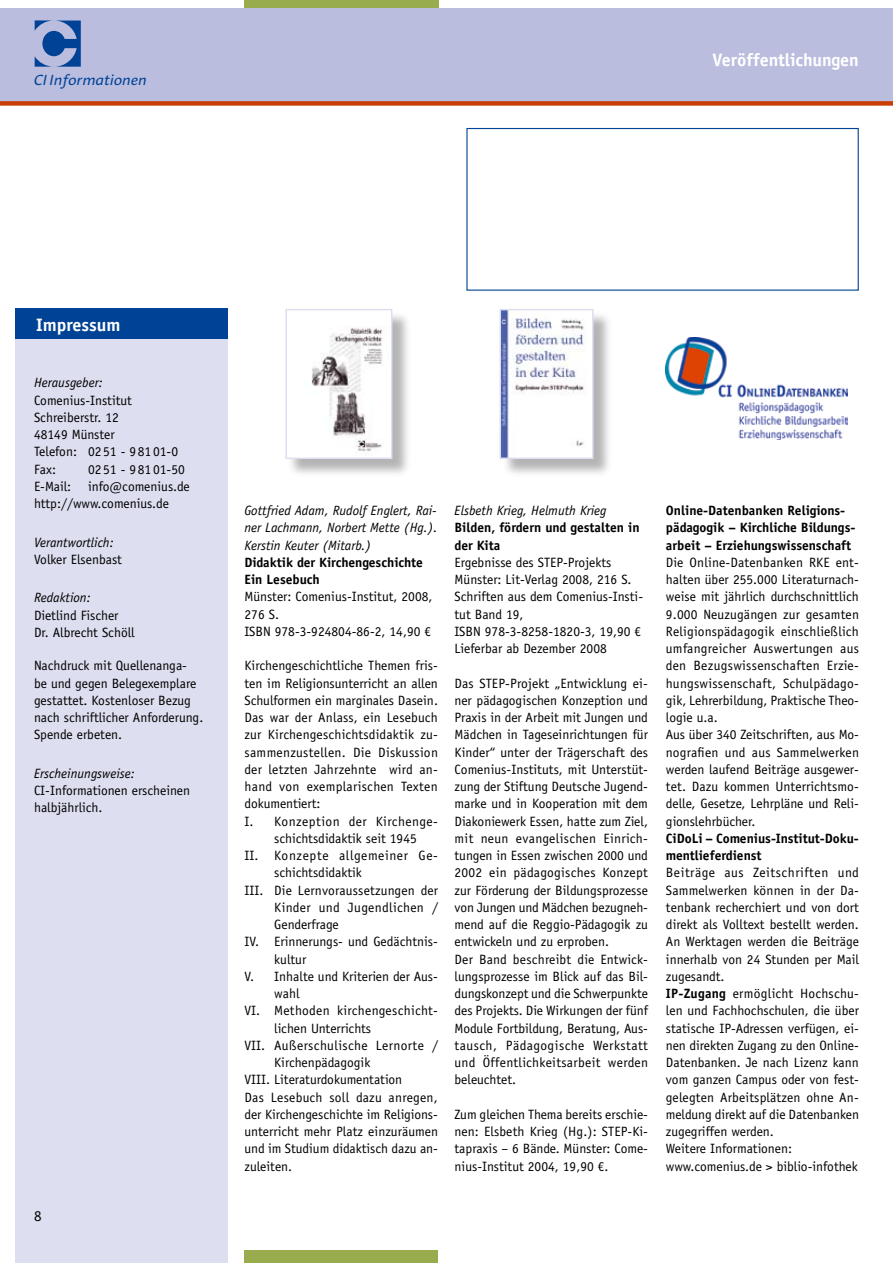
<style>
.page{position:relative;width:893px;height:1263px;background:#fff}
.page>*{position:absolute;margin:0;border:0;box-sizing:border-box;transform-origin:0 0}
.t1{font:700 18px "Officina Sans LT";color:#fff}
.t2{font:italic 15px "Linotype Aroma";color:#004296}
.t3{font:13.5px/17.2px "Officina Sans LT";color:#000}
.t4{font:700 13.5px/17.2px "Officina Sans LT";color:#000}
.t5{font:italic 13.5px/17.2px "Officina Sans";color:#000;text-align:justify}
.t6{font:13.5px "Officina Sans LT";letter-spacing:.02em;color:#000}
.t7{font:13.5px "Officina Sans LT";letter-spacing:.025em;color:#000}
.t8{font:13.5px "Officina Sans LT";letter-spacing:.03em;color:#000}
.t9{font:13.5px "Officina Sans LT";letter-spacing:.035em;color:#000}
.t10{font:13.5px "Officina Sans LT";letter-spacing:.045em;color:#000}
.s1{font-weight:700}
</style>
<div class="page">
<div style="left:15px;top:314px;width:212px;height:949px;background:#dddff0"></div>
<div style="left:244px;top:0;width:195px;height:27px;background:#99ac4d"></div>
<div style="left:244px;top:1250px;width:194px;height:13px;background:#99ac4d"></div>
<div style="left:0;top:8px;width:893px;height:94px;background:#babdde"></div>
<div style="left:0;top:101px;width:893px;height:5px;background:#ca3e04"></div>
<svg style="left:35px;top:20px;width:46px;height:47px"></svg>
<div style="left:466px;top:128px;width:393px;height:163px;border:1px solid #004296"></div>
<div style="left:15px;top:308px;width:212px;height:31px;background:#004296"></div>
<div style="left:287px;top:310px;width:125px;height:169px;background:#000;opacity:.3"></div>
<img style="left:288px;top:312px;width:101px;height:144px">
<div style="left:285px;top:309px;width:107px;height:150px;border:2px solid #dddff0"></div>
<div style="left:501px;top:310px;width:112px;height:169px;background:#000;opacity:.3"></div>
<img style="left:503px;top:312px;width:88px;height:144px">
<div style="left:500px;top:309px;width:94px;height:150px;border:2px solid #dddff0"></div>
<img style="left:665px;top:338px;width:183px;height:101px">
<p class="t2" style="left:34px;top:71px;width:114px">CI Informationen</p>
<h1 class="t1" style="left:713px;top:49px;width:148px">Veröffentlichungen</h1>
<h1 class="t1" style="left:36px;top:313px;width:86px">Impressum</h1>
<p class="t5" style="left:34px;top:374px;width:70px">Herausgeber:</p>
<p class="t3" style="left:34px;top:391px;width:146px">Comenius-Institut<br>Schreiberstr. 12<br>48149 Münster<br>Telefon: 02 51 - 9 81 01-0<br>Fax:</p>
<p class="t3" style="left:34px;top:460px;width:157px;text-indent:54px">02 51 - 9 81 01-50<br>E-Mail: info@comenius.de http://www.comenius.de</p>
<p class="t5" style="left:34px;top:533px;width:81px">Verantwortlich:</p>
<p class="t3" style="left:34px;top:551px;width:90px">Volker Elsenbast</p>
<p class="t5" style="left:34px;top:589px;width:58px">Redaktion:</p>
<p class="t3" style="left:34px;top:606px;width:102px">Dietlind Fischer<br>Dr. Albrecht Schöll</p>
<p class="t3" style="left:34px;top:657px;width:171px">Nachdruck mit Quellenanga&shy;be und gegen Belegexemplare gestattet. Kostenloser Bezug nach schriftlicher Anforderung.<br>Spende erbeten.</p>
<p class="t5" style="left:34px;top:765px;width:102px">Erscheinungsweise:</p>
<p class="t3" style="left:34px;top:782px;width:158px">CI-Informationen erscheinen halbjährlich.</p>
<p class="t5" style="left:244px;top:502px;width:194px">Gottfried Adam, Rudolf Englert, Rai&shy;ner Lachmann, Norbert Mette (Hg.).<br>Kerstin Keuter (Mitarb.)</p>
<p class="t4" style="left:244px;top:553px;width:180px">Didaktik der Kirchengeschichte<br>Ein Lesebuch</p>
<p class="t3" style="left:244px;top:588px;width:190px">Münster: Comenius-Institut, 2008,<br>276 S.<br>ISBN 978-3-924804-86-2, 14,90 €</p>
<p class="t3" style="left:244px;top:657px;width:195px">Kirchengeschichtliche Themen fris-</p>
<p class="t3" style="left:244px;top:674px;width:195px">ten im Religionsunterricht an allen</p>
<p class="t3" style="left:244px;top:692px;width:195px">Schulformen ein marginales Dasein.</p>
<p class="t3" style="left:244px;top:709px;width:195px">Das war der Anlass, ein Lesebuch</p>
<p class="t3" style="left:244px;top:726px;width:195px">zur Kirchengeschichtsdidaktik zu-</p>
<p class="t7" style="left:244px;top:744px;width:195px">sammenzustellen. Die Diskussion</p>
<p class="t6" style="left:244px;top:761px;width:195px">der letzten Jahrzehnte wird an-</p>
<p class="t6" style="left:244px;top:779px;width:195px">hand von exemplarischen Texten</p>
<p class="t3" style="left:244px;top:795px;width:78px">dokumentiert:</p>
<p class="t9" style="left:244px;top:813px;width:195px">I. Konzeption der Kirchenge-</p>
<p class="t3" style="left:274px;top:830px;width:144px">schichtsdidaktik seit 1945</p>
<p class="t10" style="left:244px;top:848px;width:195px">II. Konzepte allgemeiner Ge-</p>
<p class="t3" style="left:274px;top:864px;width:89px">schichtsdidaktik</p>
<p class="t3" style="left:244px;top:881px;width:195px">III. Die Lernvoraussetzungen der</p>
<p class="t8" style="left:274px;top:899px;width:165px">Kinder und Jugendlichen /</p>
<p class="t3" style="left:274px;top:916px;width:66px">Genderfrage</p>
<p class="t3" style="left:244px;top:933px;width:193px">IV. Erinnerungs- und Gedächtnis-</p>
<p class="t3" style="left:274px;top:950px;width:33px">kultur</p>
<p class="t3" style="left:244px;top:968px;width:195px">V. Inhalte und Kriterien der Aus-</p>
<p class="t3" style="left:274px;top:985px;width:27px">wahl</p>
<p class="t7" style="left:244px;top:1003px;width:195px">VI. Methoden kirchengeschicht-</p>
<p class="t3" style="left:274px;top:1019px;width:98px">lichen Unterrichts</p>
<p class="t8" style="left:244px;top:1037px;width:195px">VII. Außerschulische Lernorte /</p>
<p class="t3" style="left:274px;top:1054px;width:98px">Kirchenpädagogik</p>
<p class="t3" style="left:244px;top:1071px;width:159px">VIII. Literaturdokumentation</p>
<p class="t6" style="left:244px;top:1089px;width:195px">Das Lesebuch soll dazu anregen,</p>
<p class="t3" style="left:244px;top:1106px;width:195px">der Kirchengeschichte im Religions-</p>
<p class="t3" style="left:244px;top:1123px;width:195px">unterricht mehr Platz einzuräumen</p>
<p class="t3" style="left:244px;top:1140px;width:195px">und im Studium didaktisch dazu an-</p>
<p class="t3" style="left:244px;top:1157px;width:49px">zuleiten.</p>
<p class="t5" style="left:455px;top:502px;width:153px">Elsbeth Krieg, Helmuth Krieg</p>
<p class="t4" style="left:455px;top:519px;width:187px">Bilden, fördern und gestalten in der Kita</p>
<p class="t3" style="left:455px;top:554px;width:190px">Ergebnisse des STEP-Projekts<br>Münster: Lit-Verlag 2008, 216 S.<br>Schriften aus dem Comenius-Insti&shy;tut Band 19,<br>ISBN 978-3-8258-1820-3, 19,90 €<br>Lieferbar ab Dezember 2008</p>
<p class="t3" style="left:455px;top:674px;width:195px">Das STEP-Projekt „Entwicklung ei&shy;ner pädagogischen Konzeption und Praxis in der Arbeit mit Jungen und Mädchen in Tageseinrichtungen für Kinder“ unter der Trägerschaft des Comenius-Instituts, mit Unterstüt&shy;zung der Stiftung Deutsche Jugend&shy;marke und in Kooperation mit dem Diakoniewerk Essen, hatte zum Ziel, mit neun evangelischen Einrich&shy;tungen in Essen zwischen 2000 und 2002 ein pädagogisches Konzept zur Förderung der Bildungsprozesse von Jungen und Mädchen bezugneh&shy;mend auf die Reggio-Pädagogik zu entwickeln und zu erproben.<br>Der Band beschreibt die Entwick&shy;lungsprozesse im Blick auf das Bil&shy;dungskonzept und die Schwerpunkte des Projekts. Die Wirkungen der fünf Module Fortbildung, Beratung, Aus&shy;tausch, Pädagogische Werkstatt und Öffentlichkeitsarbeit werden beleuchtet.</p>
<p class="t3" style="left:455px;top:1106px;width:195px;text-align:justify">Zum gleichen Thema bereits erschie&shy;nen: Elsbeth Krieg (Hg.): STEP-Ki&shy;tapraxis – 6 Bände. Münster: Come&shy;nius-Institut 2004, 19,90 €.</p>
<p class="t4" style="left:666px;top:502px;width:191px">Online-Datenbanken Religions&shy;pädagogik – Kirchliche Bildungs&shy;arbeit – Erziehungswissenschaft</p>
<p class="t3" style="left:666px;top:554px;width:195px">Die Online-Datenbanken RKE ent&shy;halten über 255.000 Literaturnach&shy;weise mit jährlich durchschnittlich<br>9.000 Neuzugängen zur gesamten<br>Religionspädagogik einschließlich umfangreicher Auswertungen aus den Bezugswissenschaften Erzie&shy;hungswissenschaft, Schulpädago&shy;gik, Lehrerbildung, Praktische Theo&shy;logie u.a.<br>Aus über 340 Zeitschriften, aus Mo&shy;nografien und aus Sammelwerken werden laufend Beiträge ausgewer&shy;tet. Dazu kommen Unterrichtsmo&shy;delle, Gesetze, Lehrpläne und Reli&shy;gionslehrbücher.</p>
<p class="t4" style="left:666px;top:829px;width:195px">CiDoLi – Comenius-Institut-Doku&shy;mentlieferdienst</p>
<p class="t3" style="left:666px;top:864px;width:195px">Beiträge aus Zeitschriften und<br>Sammelwerken können in der Da&shy;tenbank recherchiert und von dort direkt als Volltext bestellt werden.<br>An Werktagen werden die Beiträge innerhalb von 24 Stunden per Mail zugesandt.<br><span class="s1">IP-Zugang</span> ermöglicht Hochschu&shy;len und Fachhochschulen, die über statische IP-Adressen verfügen, ei&shy;nen direkten Zugang zu den Online-<br>Datenbanken. Je nach Lizenz kann vom ganzen Campus oder von fest&shy;gelegten Arbeitsplätzen ohne An&shy;meldung direkt auf die Datenbanken zugegriffen werden.<br>Weitere Informationen: www.comenius.de &gt; biblio-infothek</p>
</div>
